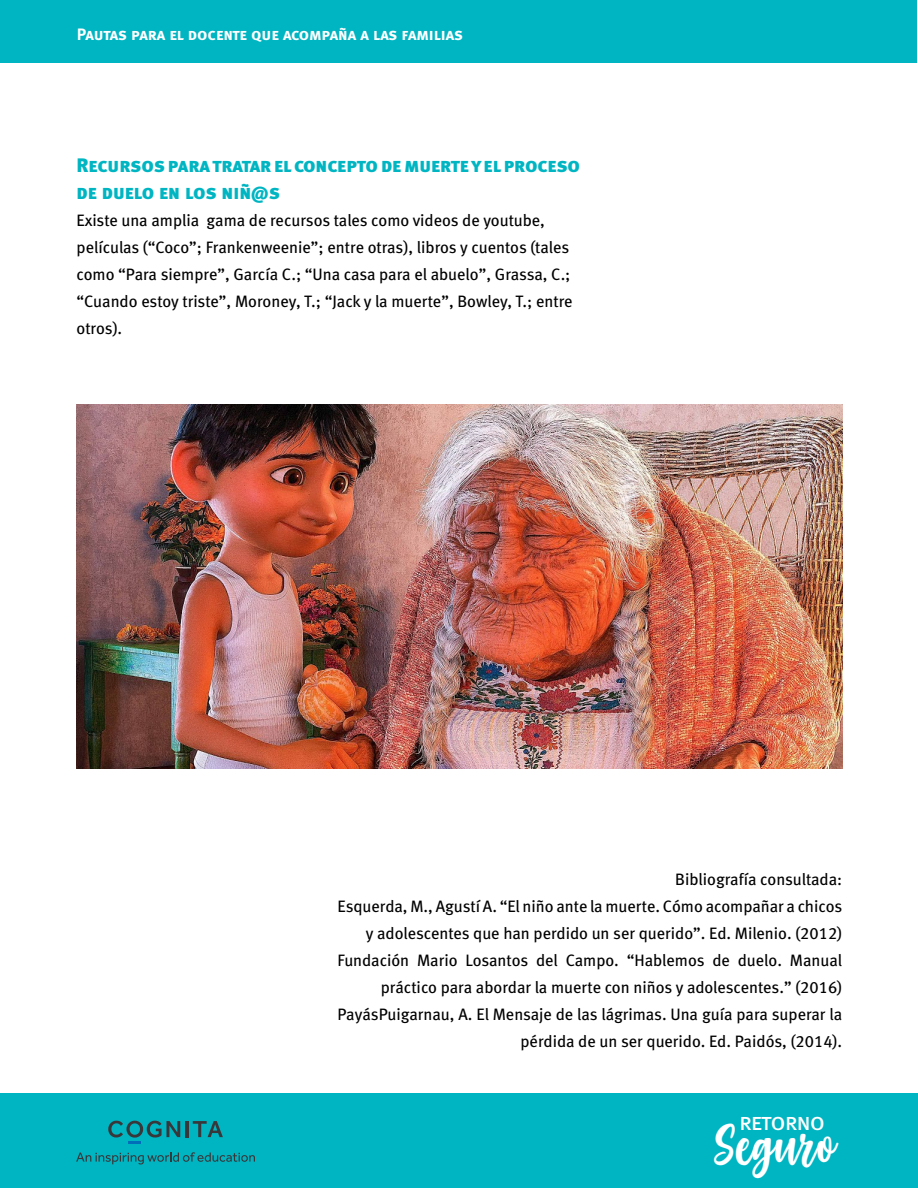
<style>
.page{position:relative;width:918px;height:1188px;background:#fff}
.page>*{position:absolute;margin:0;border:0;box-sizing:border-box;transform-origin:0 0}
.t1{font:48.6px "Gabelisa";color:#fff}
.t2{font:24.3px "Meta Book LF Caps";letter-spacing:-.045em;color:#fff}
.t3{font:19.5px/27px "Meta Black Caps";letter-spacing:-.005em;color:#00b5c2}
.t4{font:16.5px/27px "Meta Book LF";color:#000}
.t5{font:16.5px "Meta Bold Caps";letter-spacing:-.01em;color:#fff}
</style>
<div class="page">
<div style="left:0;top:1094px;width:918px;height:94px;background:#00b5c2"></div>
<hr style="left:185px;top:1121px;width:3px;height:16px;background:#38383b">
<svg style="left:108px;top:1121px;width:72px;height:23px"></svg>
<svg style="left:193px;top:1121px;width:30px;height:16px"></svg>
<svg style="left:76px;top:1152px;width:179px;height:12px"></svg>
<div style="left:0;top:0;width:917px;height:62px;background:#00b5c2"></div>
<img style="left:77px;top:405px;width:765px;height:363px">
<p class="t5" style="left:77px;top:24px;width:388px">Pautas para el docente que acompaña a las familias</p>
<p class="t3" style="left:77px;top:152px;width:505px">Recursos para tratar el concepto de muerte y el proceso de duelo en los niñ@s</p>
<p class="t4" style="left:77px;top:207px;width:498px">Existe una amplia gama de recursos tales como videos de youtube, películas (“Coco”; Frankenweenie”; entre otras), libros y cuentos (tales como “Para siempre”, García C.; “Una casa para el abuelo”, Grassa, C.; “Cuando estoy triste”, Moroney, T.; “Jack y la muerte”, Bowley, T.; entre otros).</p>
<p class="t4" style="left:338px;top:865px;width:506px;text-align:right">Bibliografía consultada:<br>Esquerda, M., Agustí A. “El niño ante la muerte. Cómo acompañar a chicos y adolescentes que han perdido un ser querido”. Ed. Milenio. (2012)<br>Fundación Mario Losantos del Campo. “Hablemos de duelo. Manual práctico para abordar la muerte con niños y adolescentes.” (2016)<br>PayásPuigarnau, A. El Mensaje de las lágrimas. Una guía para superar la pérdida de un ser querido. Ed. Paidós, (2014).</p>
<h2 class="t2" style="left:739px;top:1107px;width:87px">retorno</h2>
<h1 class="t1" style="left:713px;top:1115px;width:125px">Seguro</h1>
</div>
